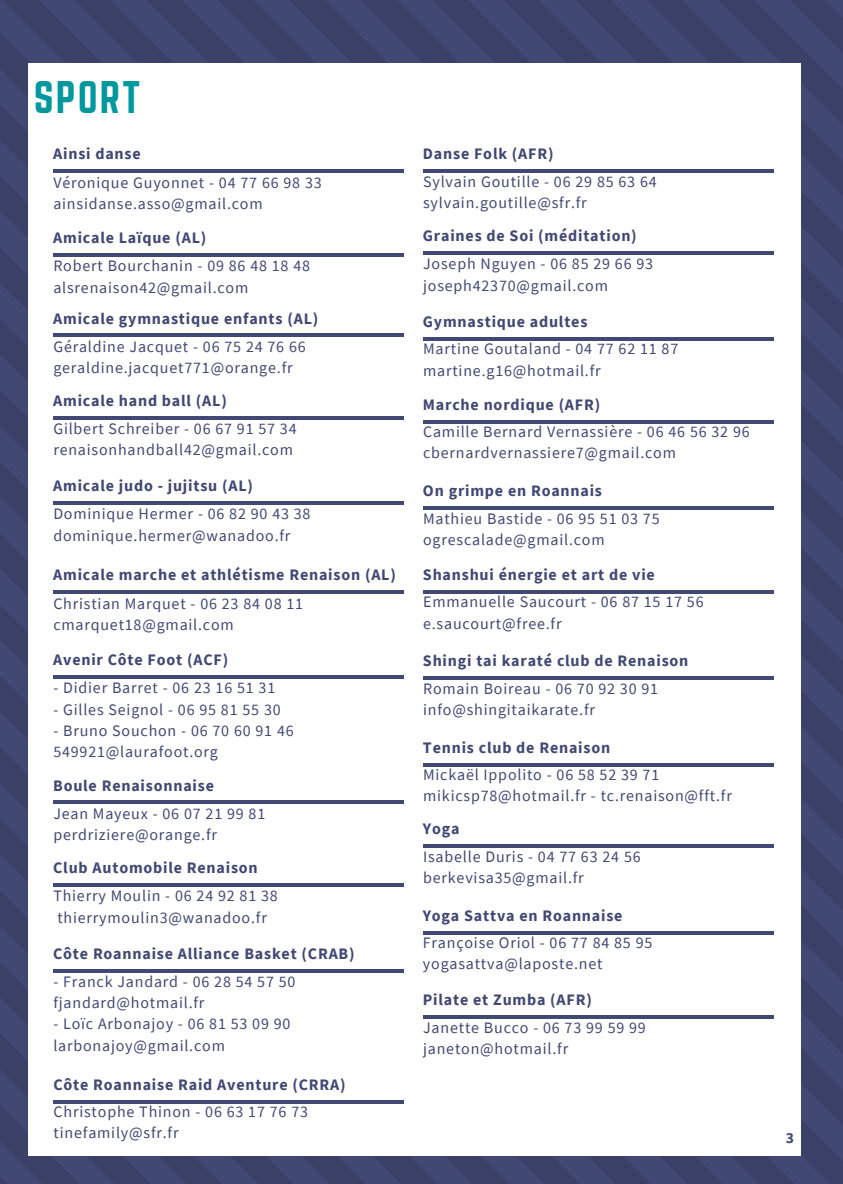
<style>
.page{position:relative;width:843px;height:1184px;background:#fff}
.page>*{position:absolute;margin:0;border:0;box-sizing:border-box;transform-origin:0 0}
.t1{font:40px "Norwester";letter-spacing:.05em;color:#03989e}
.t2{font:16px "Source Sans Pro";letter-spacing:.05em;color:#424874}
.t3{font:700 16px "Source Sans Pro";letter-spacing:.05em;color:#424874}
.t4{font:700 15.6px "Source Sans Pro";color:#424874}
</style>
<div class="page">
<div style="left:0;top:0;width:842px;height:1184px;background:#3f456f"></div>
<div style="left:29px;top:63px;width:771px;height:1092px;background:#fff"></div>
<hr style="left:53px;top:970px;width:350px;height:3px;background:#424874">
<hr style="left:53px;top:253px;width:350px;height:4px;background:#424874">
<hr style="left:53px;top:590px;width:350px;height:4px;background:#424874">
<hr style="left:53px;top:334px;width:350px;height:3px;background:#424874">
<hr style="left:53px;top:417px;width:350px;height:3px;background:#424874">
<hr style="left:53px;top:501px;width:350px;height:4px;background:#424874">
<hr style="left:53px;top:170px;width:350px;height:3px;background:#424874">
<hr style="left:53px;top:675px;width:350px;height:4px;background:#424874">
<hr style="left:53px;top:801px;width:350px;height:3px;background:#424874">
<hr style="left:53px;top:1100px;width:351px;height:3px;background:#424874">
<hr style="left:423px;top:338px;width:350px;height:3px;background:#424874">
<hr style="left:423px;top:507px;width:350px;height:3px;background:#424874">
<hr style="left:423px;top:170px;width:350px;height:3px;background:#424874">
<hr style="left:423px;top:1016px;width:350px;height:3px;background:#424874">
<hr style="left:423px;top:420px;width:350px;height:3px;background:#424874">
<hr style="left:423px;top:590px;width:350px;height:4px;background:#424874">
<hr style="left:423px;top:677px;width:350px;height:3px;background:#424874">
<hr style="left:423px;top:763px;width:350px;height:3px;background:#424874">
<hr style="left:423px;top:845px;width:350px;height:3px;background:#424874">
<hr style="left:53px;top:884px;width:350px;height:3px;background:#424874">
<hr style="left:423px;top:252px;width:350px;height:3px;background:#424874">
<hr style="left:422px;top:931px;width:351px;height:3px;background:#424874">
<p class="t1" style="left:34px;top:73px;width:108px">SPORT</p>
<p class="t3" style="left:53px;top:144px;width:89px">Ainsi danse</p>
<p class="t2" style="left:53px;top:172px;width:270px">Véronique Guyonnet - 04 77 66 98 33</p>
<p class="t2" style="left:53px;top:193px;width:211px">ainsidanse.asso@gmail.com</p>
<p class="t3" style="left:53px;top:227px;width:154px">Amicale Laïque (AL)</p>
<p class="t2" style="left:53px;top:255px;width:258px">Robert Bourchanin - 09 86 48 18 48</p>
<p class="t2" style="left:53px;top:277px;width:196px">alsrenaison42@gmail.com</p>
<p class="t3" style="left:53px;top:308px;width:266px">Amicale gymnastique enfants (AL)</p>
<p class="t2" style="left:53px;top:336px;width:254px">Géraldine Jacquet - 06 75 24 76 66</p>
<p class="t2" style="left:53px;top:357px;width:241px">geraldine.jacquet771@orange.fr</p>
<p class="t3" style="left:53px;top:390px;width:175px">Amicale hand ball (AL)</p>
<p class="t2" style="left:53px;top:418px;width:245px">Gilbert Schreiber - 06 67 91 57 34</p>
<p class="t2" style="left:53px;top:439px;width:241px">renaisonhandball42@gmail.com</p>
<p class="t3" style="left:53px;top:475px;width:201px">Amicale judo - jujitsu (AL)</p>
<p class="t2" style="left:53px;top:504px;width:259px">Dominique Hermer - 06 82 90 43 38</p>
<p class="t2" style="left:53px;top:525px;width:238px">dominique.hermer@wanadoo.fr</p>
<p class="t3" style="left:53px;top:564px;width:344px">Amicale marche et athlétisme Renaison (AL)</p>
<p class="t2" style="left:53px;top:593px;width:251px">Christian Marquet - 06 23 84 08 11</p>
<p class="t2" style="left:53px;top:615px;width:182px">cmarquet18@gmail.com</p>
<p class="t3" style="left:53px;top:649px;width:176px">Avenir Côte Foot (ACF)</p>
<p class="t2" style="left:53px;top:678px;width:223px">- Didier Barret - 06 23 16 51 31</p>
<p class="t2" style="left:53px;top:699px;width:229px">- Gilles Seignol - 06 95 81 55 30</p>
<p class="t2" style="left:53px;top:720px;width:242px">- Bruno Souchon - 06 70 60 91 46</p>
<p class="t2" style="left:53px;top:742px;width:166px">549921@laurafoot.org</p>
<p class="t3" style="left:53px;top:775px;width:162px">Boule Renaisonnaise</p>
<p class="t2" style="left:53px;top:803px;width:213px">Jean Mayeux - 06 07 21 99 81</p>
<p class="t2" style="left:53px;top:824px;width:165px">perdriziere@orange.fr</p>
<p class="t3" style="left:53px;top:857px;width:206px">Club Automobile Renaison</p>
<p class="t2" style="left:53px;top:886px;width:226px">Thierry Moulin - 06 24 92 81 38</p>
<p class="t2" style="left:57px;top:907px;width:211px">thierrymoulin3@wanadoo.fr</p>
<p class="t3" style="left:53px;top:944px;width:303px">Côte Roannaise Alliance Basket (CRAB)</p>
<p class="t2" style="left:53px;top:971px;width:243px">- Franck Jandard - 06 28 54 57 50</p>
<p class="t2" style="left:53px;top:992px;width:153px">fjandard@hotmail.fr</p>
<p class="t2" style="left:53px;top:1013px;width:238px">- Loïc Arbonajoy - 06 81 53 09 90</p>
<p class="t2" style="left:53px;top:1035px;width:173px">larbonajoy@gmail.com</p>
<p class="t3" style="left:53px;top:1074px;width:293px">Côte Roannaise Raid Aventure (CRRA)</p>
<p class="t2" style="left:54px;top:1101px;width:256px">Christophe Thinon - 06 63 17 76 73</p>
<p class="t2" style="left:54px;top:1123px;width:126px">tinefamily@sfr.fr</p>
<p class="t3" style="left:423px;top:144px;width:132px">Danse Folk (AFR)</p>
<p class="t2" style="left:423px;top:171px;width:235px">Sylvain Goutille - 06 29 85 63 64</p>
<p class="t2" style="left:423px;top:192px;width:165px">sylvain.goutille@sfr.fr</p>
<p class="t3" style="left:423px;top:225px;width:215px">Graines de Soi (méditation)</p>
<p class="t2" style="left:423px;top:254px;width:231px">Joseph Nguyen - 06 85 29 66 93</p>
<p class="t2" style="left:423px;top:275px;width:186px">joseph42370@gmail.com</p>
<p class="t3" style="left:423px;top:311px;width:166px">Gymnastique adultes</p>
<p class="t2" style="left:423px;top:339px;width:256px">Martine Goutaland - 04 77 62 11 87</p>
<p class="t2" style="left:423px;top:360px;width:179px">martine.g16@hotmail.fr</p>
<p class="t3" style="left:423px;top:394px;width:179px">Marche nordique (AFR)</p>
<p class="t2" style="left:423px;top:421px;width:328px">Camille Bernard Vernassière - 06 46 56 32 96</p>
<p class="t2" style="left:423px;top:443px;width:254px">cbernardvernassiere7@gmail.com</p>
<p class="t3" style="left:423px;top:480px;width:180px">On grimpe en Roannais</p>
<p class="t2" style="left:423px;top:508px;width:238px">Mathieu Bastide - 06 95 51 03 75</p>
<p class="t2" style="left:423px;top:529px;width:183px">ogrescalade@gmail.com</p>
<p class="t3" style="left:423px;top:564px;width:233px">Shanshui énergie et art de vie</p>
<p class="t2" style="left:423px;top:592px;width:282px">Emmanuelle Saucourt - 06 87 15 17 56</p>
<p class="t2" style="left:423px;top:613px;width:140px">e.saucourt@free.fr</p>
<p class="t3" style="left:423px;top:651px;width:267px">Shingi tai karaté club de Renaison</p>
<p class="t2" style="left:423px;top:678px;width:236px">Romain Boireau - 06 70 92 30 91</p>
<p class="t2" style="left:423px;top:699px;width:173px">info@shingitaikarate.fr</p>
<p class="t3" style="left:423px;top:737px;width:189px">Tennis club de Renaison</p>
<p class="t2" style="left:423px;top:764px;width:238px">Mickaël Ippolito - 06 58 52 39 71</p>
<p class="t2" style="left:423px;top:785px;width:310px">mikicsp78@hotmail.fr - tc.renaison@fft.fr</p>
<p class="t3" style="left:423px;top:819px;width:38px">Yoga</p>
<p class="t2" style="left:423px;top:846px;width:219px">Isabelle Duris - 04 77 63 24 56</p>
<p class="t2" style="left:423px;top:867px;width:162px">berkevisa35@gmail.fr</p>
<p class="t3" style="left:422px;top:905px;width:201px">Yoga Sattva en Roannaise</p>
<p class="t2" style="left:423px;top:932px;width:231px">Françoise Oriol - 06 77 84 85 95</p>
<p class="t2" style="left:423px;top:953px;width:181px">yogasattva@laposte.net</p>
<p class="t3" style="left:423px;top:990px;width:170px">Pilate et Zumba (AFR)</p>
<p class="t2" style="left:423px;top:1017px;width:224px">Janette Bucco - 06 73 99 59 99</p>
<p class="t2" style="left:423px;top:1038px;width:146px">janeton@hotmail.fr</p>
<p class="t4" style="left:785px;top:1128px;width:10px">3</p>
</div>
